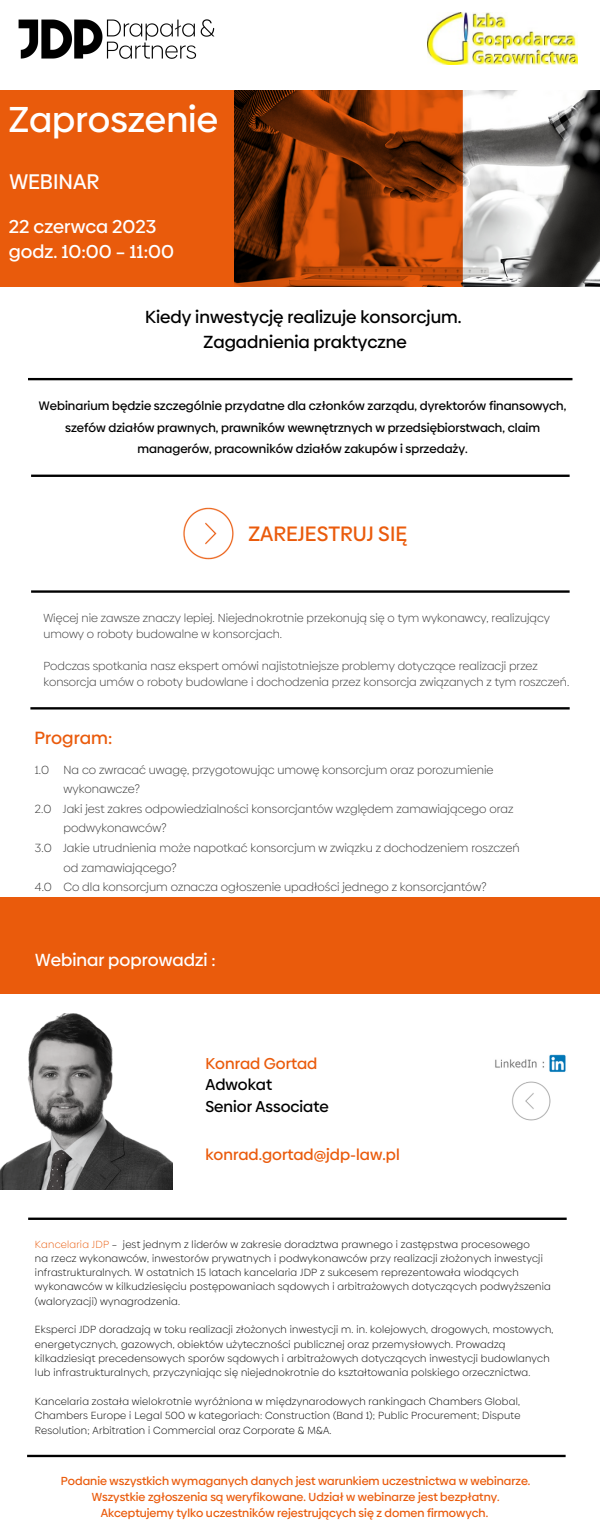
<style>
.page{position:relative;width:600px;height:1538px;background:#fff}
.page>*{position:absolute;margin:0;border:0;box-sizing:border-box;transform-origin:0 0}
.t1{font:500 36px "Biennale";color:#fff}
.t2{font:500 21.1px "Biennale";color:#fff}
.t3{font:500 20.8px "Biennale";color:#ea5b0c}
.t4{font:500 18.6px "Biennale";color:#fff}
.t5{font:500 17.7px "Biennale";color:#ea5b0c}
.t6{font:500 17.5px "Biennale";color:#000}
.t7{font:500 17.5px "Biennale";color:#fff}
.t8{font:500 15.7px "Biennale";color:#ea5b0c}
.t9{font:500 15.7px "Biennale";color:#000}
.t10{font:500 12.3px/21.4px "Biennale";color:#000;text-align:center}
.t11{font:300 11.8px "Biennale";color:#333}
.t12{font:300 11.7px/16px "Biennale";color:#333}
.t13{font:500 11.7px "Biennale";color:#ea5b0c}
.t14{font:300 10.3px/14.3px "Biennale";letter-spacing:.02em;color:#000}
.s1{color:#ea5b0c}
</style>
<div class="page">
<svg style="left:28px;top:378px;width:545px;height:2px"></svg>
<svg style="left:31px;top:474px;width:538px;height:3px;background:#363636"></svg>
<svg style="left:31px;top:590px;width:538px;height:3px;background:#363636"></svg>
<img style="left:183px;top:508px;width:51px;height:51px">
<svg style="left:30px;top:707px;width:540px;height:2px"></svg>
<div style="left:0;top:897px;width:600px;height:96px;background:#ea5b0c"></div>
<img style="left:495px;top:1054px;width:71px;height:18px">
<img style="left:512px;top:1081px;width:39px;height:39px">
<svg style="left:28px;top:1217px;width:539px;height:3px;background:#363636"></svg>
<svg style="left:27px;top:1454px;width:538px;height:3px;background:#434343"></svg>
<img style="left:234px;top:90px;width:366px;height:196px">
<div style="left:0;top:90px;width:234px;height:196px;background:#e95b0c"></div>
<img style="left:0;top:1013px;width:173px;height:176px">
<img style="left:18px;top:19px;width:197px;height:40px">
<img style="left:428px;top:13px;width:149px;height:52px">
<p class="t1" style="left:9px;top:94px;width:211px">Zaproszenie</p>
<p class="t2" style="left:9px;top:167px;width:92px">WEBINAR</p>
<p class="t4" style="left:9px;top:213px;width:149px">22 czerwca 2023</p>
<p class="t4" style="left:9px;top:238px;width:167px">godz. 10:00 – 11:00</p>
<p class="t6" style="left:145px;top:305px;width:318px">Kiedy inwestycję realizuje konsorcjum.</p>
<p class="t6" style="left:204px;top:329px;width:205px">Zagadnienia praktyczne</p>
<p class="t10" style="left:39px;top:395px;width:529px">Webinarium będzie szczególnie przydatne dla członków zarządu, dyrektorów finansowych, szefów działów prawnych, prawników wewnętrznych w przedsiębiorstwach, claim managerów, pracowników działów zakupów i sprzedaży.</p>
<p class="t3" style="left:249px;top:519px;width:160px">ZAREJESTRUJ SIĘ</p>
<p class="t12" style="left:43px;top:610px;width:508px">Więcej nie zawsze znaczy lepiej. Niejednokrotnie przekonują się o tym wykonawcy, realizujący umowy o roboty budowalne w konsorcjach.</p>
<p class="t12" style="left:43px;top:658px;width:527px">Podczas spotkania nasz ekspert omówi najistotniejsze problemy dotyczące realizacji przez konsorcja umów o roboty budowlane i dochodzenia przez konsorcja związanych z tym roszczeń.</p>
<p class="t5" style="left:35px;top:725px;width:79px">Program:</p>
<p class="t11" style="left:35px;top:761px;width:460px">1.0 Na co zwracać uwagę, przygotowując umowę konsorcjum oraz porozumienie</p>
<p class="t11" style="left:64px;top:781px;width:78px">wykonawcze?</p>
<p class="t11" style="left:35px;top:800px;width:480px">2.0 Jaki jest zakres odpowiedzialności konsorcjantów względem zamawiającego oraz</p>
<p class="t11" style="left:64px;top:820px;width:104px">podwykonawców?</p>
<p class="t11" style="left:35px;top:839px;width:486px">3.0 Jakie utrudnienia może napotkać konsorcjum w związku z dochodzeniem roszczeń</p>
<p class="t11" style="left:64px;top:859px;width:115px">od zamawiającego?</p>
<p class="t11" style="left:35px;top:879px;width:453px">4.0 Co dla konsorcjum oznacza ogłoszenie upadłości jednego z konsorcjantów?</p>
<p class="t7" style="left:35px;top:948px;width:182px">Webinar poprowadzi :</p>
<p class="t8" style="left:205px;top:1052px;width:113px">Konrad Gortad</p>
<p class="t9" style="left:205px;top:1074px;width:68px">Adwokat</p>
<p class="t9" style="left:205px;top:1096px;width:125px">Senior Associate</p>
<p class="t8" style="left:205px;top:1143px;width:196px">konrad.gortad@jdp-law.pl</p>
<p class="t14" style="left:35px;top:1236px;width:496px"><span class="s1">Kancelaria JDP</span> – jest jednym z liderów w zakresie doradztwa prawnego i zastępstwa procesowego</p>
<p class="t14" style="left:35px;top:1251px;width:517px">na rzecz wykonawców, inwestorów prywatnych i podwykonawców przy realizacji złożonych inwestycji infrastrukturalnych. W ostatnich 15 latach kancelaria JDP z sukcesem reprezentowała wiodących wykonawców w kilkudziesięciu postępowaniach sądowych i arbitrażowych dotyczących podwyższenia (waloryzacji) wynagrodzenia.</p>
<p class="t14" style="left:35px;top:1322px;width:520px">Eksperci JDP doradzają w toku realizacji złożonych inwestycji m. in. kolejowych, drogowych, mostowych, energetycznych, gazowych, obiektów użyteczności publicznej oraz przemysłowych. Prowadzą kilkadziesiąt precedensowych sporów sądowych i arbitrażowych dotyczących inwestycji budowlanych lub infrastrukturalnych, przyczyniając się niejednokrotnie do kształtowania polskiego orzecznictwa.</p>
<p class="t14" style="left:35px;top:1394px;width:487px;text-align:justify">Kancelaria została wielokrotnie wyróżniona w międzynarodowych rankingach Chambers Global, Chambers Europe i Legal 500 w kategoriach: Construction (Band 1); Public Procurement; Dispute Resolution; Arbitration i Commercial oraz Corporate &amp; M&amp;A.</p>
<p class="t13" style="left:61px;top:1472px;width:471px">Podanie wszystkich wymaganych danych jest warunkiem uczestnictwa w webinarze.</p>
<p class="t13" style="left:92px;top:1488px;width:410px">Wszystkie zgłoszenia są weryfikowane. Udział w webinarze jest bezpłatny.</p>
<p class="t13" style="left:101px;top:1504px;width:389px">Akceptujemy tylko uczestników rejestrujących się z domen firmowych.</p>
</div>
